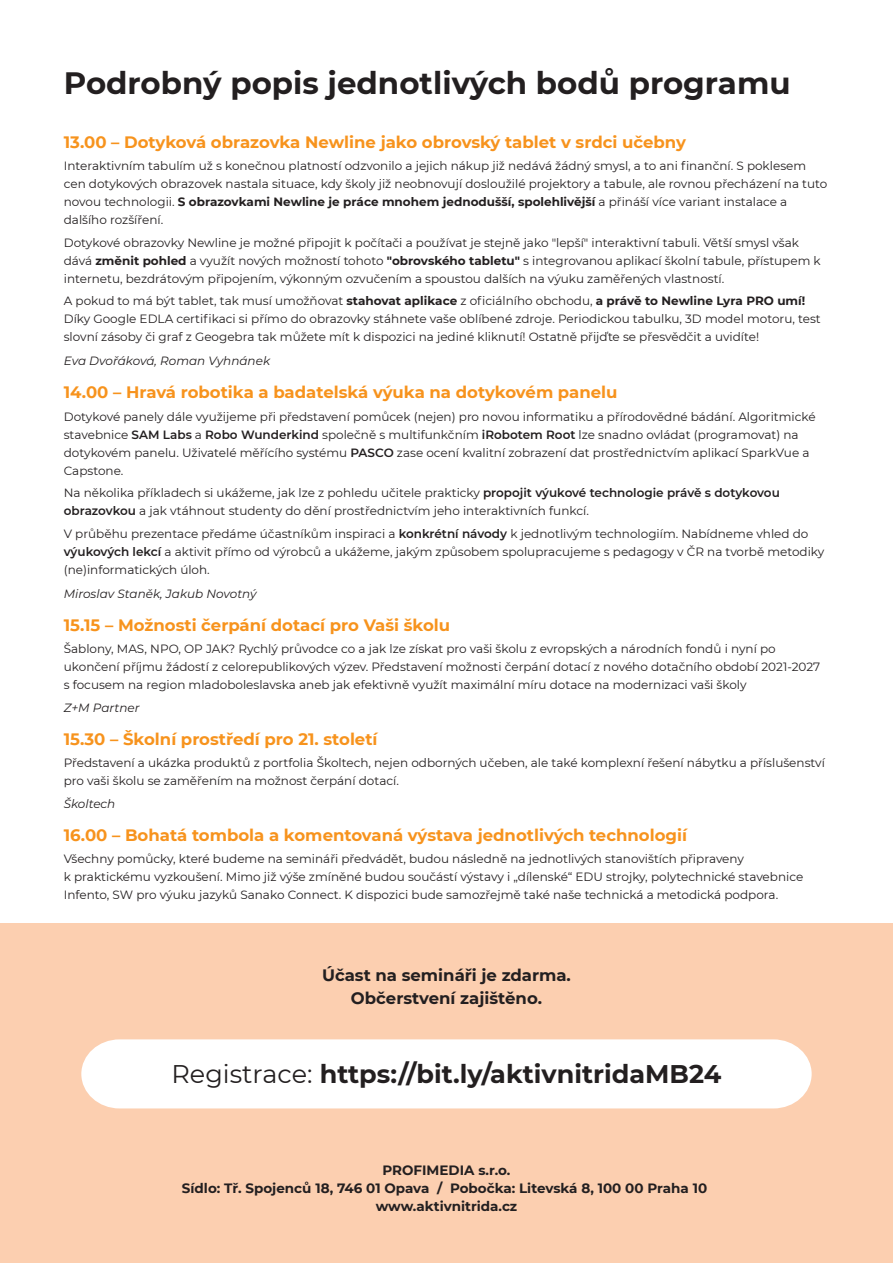
<style>
.page{position:relative;width:893px;height:1263px;background:#fff}
.page>*{position:absolute;margin:0;border:0;box-sizing:border-box;transform-origin:0 0}
.t1{font:700 30.9px "Montserrat";color:#231f20}
.t2{font:700 25.5px "Montserrat";color:#231f20}
.t3{font:700 16.5px "Montserrat";color:#f7931d}
.t4{font:700 16.5px/22.5px "Montserrat";color:#231f20;text-align:center}
.t5{font:16.5px "Calibri";color:#000001}
.t6{font:700 13.5px/18px "Montserrat";color:#231f20;text-align:center}
.t7{font:12px/18px "Montserrat";color:#231f20}
.t8{font:italic 12px "Montserrat";color:#231f20}
.s1{font-weight:700}
.s2{font-weight:600}
.s3{font-weight:400}
</style>
<div class="page">
<div style="left:0;top:923px;width:893px;height:340px;background:#fccfb0"></div>
<div style="left:81px;top:1039px;width:731px;height:69px;background:#fff"></div>
<h1 class="t1" style="left:64px;top:60px;width:728px">Podrobný popis jednotlivých bodů programu</h1>
<h3 class="t3" style="left:64px;top:130px;width:624px">13.00 – Dotyková obrazovka Newline jako obrovský tablet v srdci učebny</h3>
<p class="t7" style="left:64px;top:156px;width:765px">Interaktivním tabulím už s konečnou platností odzvonilo a jejich nákup již nedává žádný smysl, a to ani finanční. S poklesem cen dotykových obrazovek nastala situace, kdy školy již neobnovují dosloužilé projektory a tabule, ale rovnou přecházení na tuto novou technologii. <span class="s1">S obrazovkami Newline je práce mnohem jednodušší, spolehlivější</span> a přináší více variant instalace a dalšího rozšíření.</p>
<p class="t7" style="left:64px;top:233px;width:758px">Dotykové obrazovky Newline je možné připojit k počítači a používat je stejně jako "lepší" interaktivní tabuli. Větší smysl však dává <span class="s1">změnit pohled</span> a využít nových možností tohoto <span class="s1">"obrovského tabletu"</span> s integrovanou aplikací školní tabule, přístupem k internetu, bezdrátovým připojením, výkonným ozvučením a spoustou dalších na výuku zaměřených vlastností.</p>
<p class="t7" style="left:64px;top:291px;width:758px">A pokud to má být tablet, tak musí umožňovat <span class="s1">stahovat aplikace</span> z oficiálního obchodu, <span class="s1">a právě to Newline Lyra PRO umí!<br></span>Díky Google EDLA certifikaci si přímo do obrazovky stáhnete vaše oblíbené zdroje. Periodickou tabulku, 3D model motoru, test slovní zásoby či graf z Geogebra tak můžete mít k dispozici na jediné kliknutí! Ostatně přijďte se přesvědčit a uvidíte!</p>
<p class="t8" style="left:64px;top:353px;width:208px">Eva Dvořáková, Roman Vyhnánek</p>
<h3 class="t3" style="left:64px;top:380px;width:555px">14.00 – Hravá robotika a badatelská výuka na dotykovém panelu</h3>
<p class="t7" style="left:64px;top:407px;width:753px">Dotykové panely dále využijeme při představení pomůcek (nejen) pro novou informatiku a přírodovědné bádání. Algoritmické stavebnice <span class="s2">SAM Labs</span> a <span class="s2">Robo Wunderkind</span> společně s multifunkčním <span class="s2">iRobotem Root</span> lze snadno ovládat (programovat) na dotykovém panelu. Uživatelé měřícího systému <span class="s2">PASCO</span> zase ocení kvalitní zobrazení dat prostřednictvím aplikací SparkVue a Capstone.</p>
<p class="t7" style="left:64px;top:483px;width:718px">Na několika příkladech si ukážeme, jak lze z pohledu učitele prakticky <span class="s2">propojit výukové technologie právě s dotykovou obrazovkou</span> a jak vtáhnout studenty do dění prostřednictvím jeho interaktivních funkcí.</p>
<p class="t7" style="left:64px;top:524px;width:762px">V průběhu prezentace předáme účastníkům inspiraci a <span class="s2">konkrétní návody</span> k jednotlivým technologiím. Nabídneme vhled do <span class="s2">výukových lekcí</span> a aktivit přímo od výrobců a ukážeme, jakým způsobem spolupracujeme s pedagogy v ČR na tvorbě metodiky (ne)informatických úloh.</p>
<p class="t8" style="left:64px;top:585px;width:194px">Miroslav Staněk, Jakub Novotný</p>
<h3 class="t3" style="left:64px;top:613px;width:388px">15.15 – Možnosti čerpání dotací pro Vaši školu</h3>
<p class="t7" style="left:64px;top:639px;width:758px">Šablony, MAS, NPO, OP JAK? Rychlý průvodce co a jak lze získat pro vaši školu z evropských a národních fondů i nyní po ukončení příjmu žádostí z celorepublikových výzev. Představení možnosti čerpání dotací z nového dotačního období 2021-2027 s focusem na region mladoboleslavska aneb jak efektivně využít maximální míru dotace na modernizaci vaši školy</p>
<p class="t8" style="left:64px;top:699px;width:77px">Z+M Partner</p>
<h3 class="t3" style="left:64px;top:727px;width:315px">15.30 – Školní prostředí pro 21. století</h3>
<p class="t7" style="left:64px;top:753px;width:763px">Představení a ukázka produktů z portfolia Školtech, nejen odborných učeben, ale také komplexní řešení nábytku a příslušenství pro vaši školu se zaměřením na možnost čerpání dotací.</p>
<p class="t8" style="left:64px;top:795px;width:53px">Školtech</p>
<h3 class="t3" style="left:64px;top:823px;width:625px">16.00 – Bohatá tombola a komentovaná výstava jednotlivých technologií</h3>
<p class="t7" style="left:64px;top:849px;width:741px">Všechny pomůcky, které budeme na semináři předvádět, budou následně na jednotlivých stanovištích připraveny<br>k praktickému vyzkoušení. Mimo již výše zmíněné budou součástí výstavy i „dílenské“ EDU strojky, polytechnické stavebnice<br>Infento, SW pro výuku jazyků Sanako Connect. K dispozici bude samozřejmě také naše technická a metodická podpora.</p>
<h3 class="t4" style="left:322px;top:963px;width:250px">Účast na semináři je zdarma.<br>Občerstvení zajištěno.</h3>
<h2 class="t2" style="left:172px;top:1056px;width:551px"><span class="s3">Registrace:</span> https://bit.ly/aktivnitridaMB24</h2>
<h3 class="t5" style="left:403px;top:1066px;width:330px">5)&lt;,90'=23- 6, +0.&gt;?#)*+'+9,@(,4+$5A5&amp;B?)*26+</h3>
<p class="t6" style="left:182px;top:1160px;width:527px">PROFIMEDIA s.r.o.<br>Sídlo: Tř. Spojenců 18, 746 01 Opava / Pobočka: Litevská 8, 100 00 Praha 10 www.aktivnitrida.cz</p>
</div>
